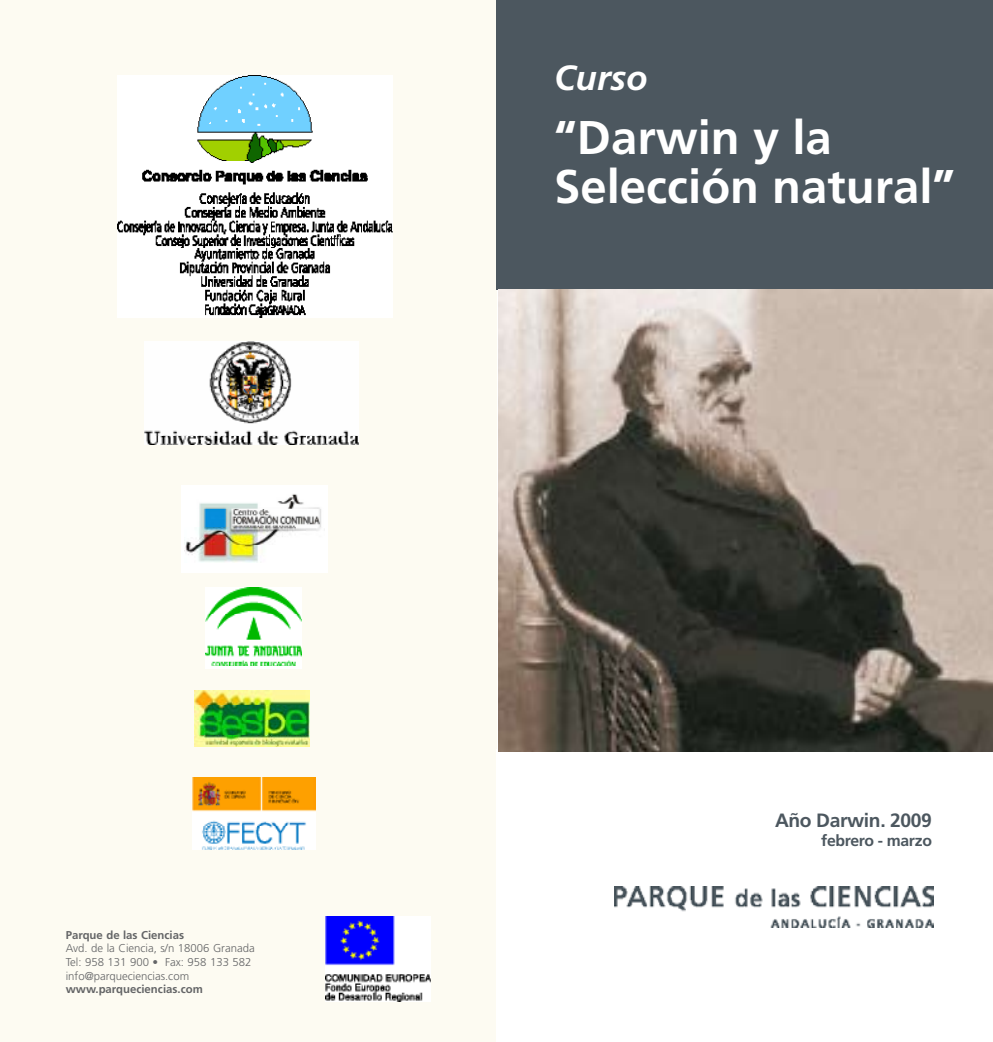
<style>
.page{position:relative;width:993px;height:1042px;background:#fff}
.page>*{position:absolute;margin:0;border:0;box-sizing:border-box;transform-origin:0 0}
.t1{font:700 47.25px/49px "Frutiger";color:#fff}
.t2{font:italic 700 35px "Frutiger";color:#fff}
.t3{font:700 19.25px "Frutiger";letter-spacing:-.02em;color:#4c575f}
.t4{font:700 15.75px "Frutiger";letter-spacing:-.02em;color:#4c575f}
.t5{font:300 11.38px/13.7px "Frutiger";color:#646567}
.t6{font:700 11.38px "Frutiger";color:#646567}
</style>
<div class="page">
<div style="left:0;top:0;width:496px;height:1042px;background:#fdfbf2"></div>
<div style="left:496px;top:0;width:496px;height:289px;background:#4c575f"></div>
<img style="left:614px;top:886px;width:319px;height:41px">
<img style="left:325px;top:917px;width:105px;height:84px">
<img style="left:117px;top:76px;width:275px;height:242px">
<img style="left:144px;top:342px;width:214px;height:102px">
<img style="left:498px;top:289px;width:494px;height:463px">
<img style="left:192px;top:778px;width:124px;height:71px">
<img style="left:195px;top:691px;width:114px;height:56px">
<img style="left:205px;top:588px;width:96px;height:80px">
<div style="left:181px;top:485px;width:146px;height:87px;background:#fff"></div>
<img style="left:185px;top:494px;width:136px;height:68px">
<p class="t6" style="left:66px;top:928px;width:120px">Parque de las Ciencias</p>
<p class="t5" style="left:66px;top:941px;width:190px">Avd. de la Ciencia, s/n 18006 Granada<br>Tel: 958 131 900 • Fax: 958 133 582 info@parqueciencias.com</p>
<p class="t6" style="left:66px;top:982px;width:138px">www.parqueciencias.com</p>
<h2 class="t2" style="left:554px;top:58px;width:95px">Curso</h2>
<h1 class="t1" style="left:554px;top:113px;width:402px">“Darwin y la<br>Selección natural”</h1>
<h3 class="t3" style="left:774px;top:809px;width:158px">Año Darwin. 2009</h3>
<h3 class="t4" style="left:821px;top:831px;width:112px">febrero - marzo</h3>
</div>
